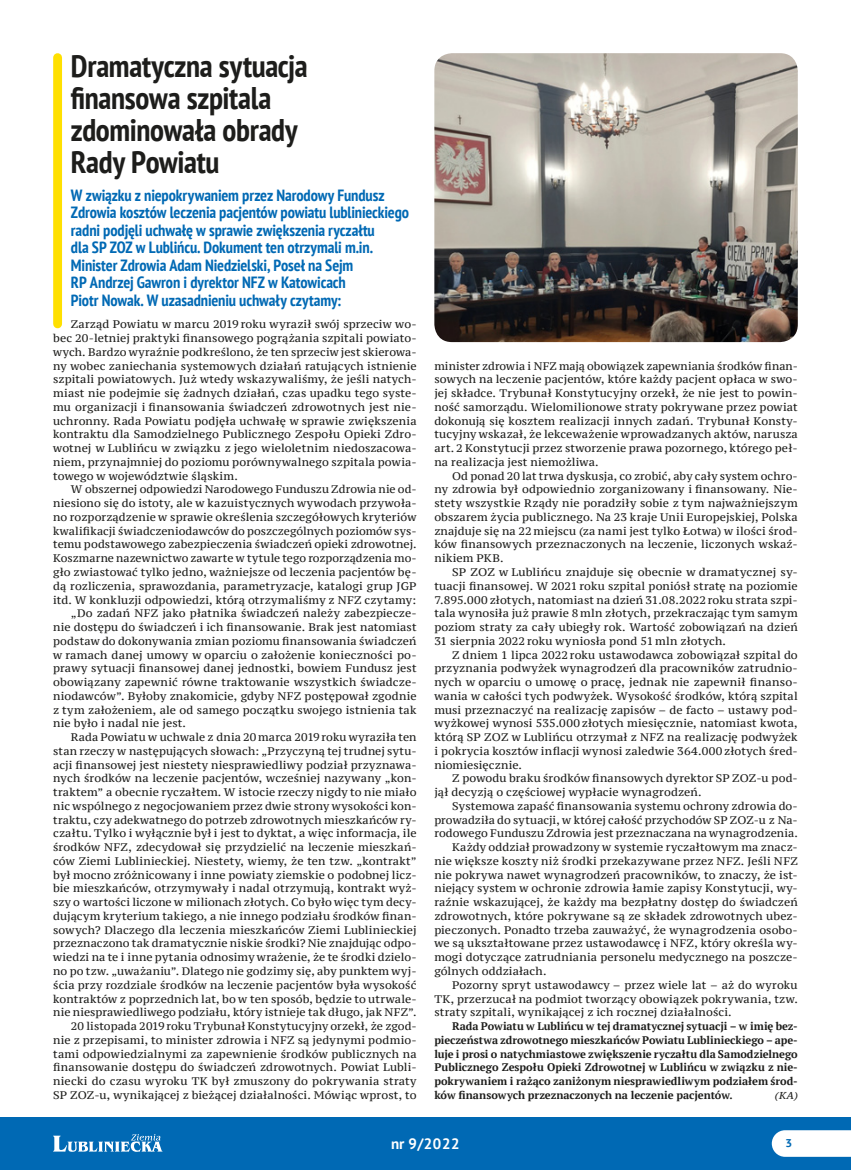
<style>
.page{position:relative;width:851px;height:1170px;background:#fff}
.page>*{position:absolute;margin:0;border:0;box-sizing:border-box;transform-origin:0 0}
._3_tytul{font:700 condensed 31.25px/31.9px "PT Sans";letter-spacing:-.01em;color:#1d1d1b}
._2_lid{font:700 condensed 16.25px/17.5px "PT Sans";letter-spacing:-.005em;color:#0069b4}
.t1{font:700 15px "PT Sans";color:#fff}
.t2{font:700 11.25px "PT Sans Caption";color:#0069b4}
._1_txt{font:11px/13.8px "PT Serif Caption";letter-spacing:.01em;color:#1d1d1b;text-align:justify}
._1_txt-2{font:700 11px/13.8px "PT Serif";letter-spacing:-.005em;color:#1d1d1b;text-align:justify}
._4_podpis{font:italic 10px "PT Serif Caption";color:#1d1d1b}
</style>
<div class="page">
<div style="left:0;top:1116px;width:850px;height:53px;background:#0069b4"></div>
<svg style="left:771px;top:1130px;width:79px;height:26px;background:#f1f7fb"></svg>
<svg style="left:53px;top:1134px;width:109px;height:17px"></svg>
<div style="left:53px;top:58px;width:9px;height:266px;background:#ffe000"></div>
<img style="left:434px;top:53px;width:363px;height:289px">
<p class="_3_tytul" style="left:71px;top:49px;width:238px">Dramatyczna sytuacja finansowa szpitala zdominowała obrady<br>Rady Powiatu</p>
<p class="_2_lid" style="left:71px;top:186px;width:339px">W związku z niepokrywaniem przez Narodowy Fundusz Zdrowia kosztów leczenia pacjentów powiatu lublinieckiego radni podjęli uchwałę w sprawie zwiększenia ryczałtu<br>dla SP ZOZ w Lublińcu. Dokument ten otrzymali m.in.<br>Minister Zdrowia Adam Niedzielski, Poseł na Sejm<br>RP Andrzej Gawron i dyrektor NFZ w Katowicach<br>Piotr Nowak. W uzasadnieniu uchwały czytamy:</p>
<p class="_1_txt" style="left:53px;top:317px;width:365px;text-indent:18px">Zarząd Powiatu w marcu 2019 roku wyraził swój sprzeciw wo&shy;bec 20-letniej praktyki finansowego pogrążania szpitali powiato&shy;wych. Bardzo wyraźnie podkreślono, że ten sprzeciw jest skierowa&shy;ny wobec zaniechania systemowych działań ratujących istnienie szpitali powiatowych. Już wtedy wskazywaliśmy, że jeśli natych&shy;miast nie podejmie się żadnych działań, czas upadku tego syste&shy;mu organizacji i finansowania świadczeń zdrowotnych jest nie&shy;uchronny. Rada Powiatu podjęła uchwałę w sprawie zwiększenia kontraktu dla Samodzielnego Publicznego Zespołu Opieki Zdro&shy;wotnej w Lublińcu w związku z jego wieloletnim niedoszacowa&shy;niem, przynajmniej do poziomu porównywalnego szpitala powia&shy;towego w województwie śląskim.</p>
<p class="_1_txt" style="left:53px;top:482px;width:365px;text-indent:18px">W obszernej odpowiedzi Narodowego Funduszu Zdrowia nie od&shy;niesiono się do istoty, ale w kazuistycznych wywodach przywoła&shy;no rozporządzenie w sprawie określenia szczegółowych kryteriów kwalifikacji świadczeniodawców do poszczególnych poziomów sys&shy;temu podstawowego zabezpieczenia świadczeń opieki zdrowotnej.<br>Koszmarne nazewnictwo zawarte w tytule tego rozporządzenia mo&shy;gło zwiastować tylko jedno, ważniejsze od leczenia pacjentów bę&shy;dą rozliczenia, sprawozdania, parametryzacje, katalogi grup JGP itd. W konkluzji odpowiedzi, którą otrzymaliśmy z NFZ czytamy:</p>
<p class="_1_txt" style="left:53px;top:606px;width:365px;text-indent:18px">„Do zadań NFZ jako płatnika świadczeń należy zabezpiecze&shy;nie dostępu do świadczeń i ich finansowanie. Brak jest natomiast podstaw do dokonywania zmian poziomu finansowania świadczeń w ramach danej umowy w oparciu o założenie konieczności po&shy;prawy sytuacji finansowej danej jednostki, bowiem Fundusz jest obowiązany zapewnić równe traktowanie wszystkich świadcze&shy;niodawców”. Byłoby znakomicie, gdyby NFZ postępował zgodnie z tym założeniem, ale od samego początku swojego istnienia tak nie było i nadal nie jest.</p>
<p class="_1_txt" style="left:53px;top:730px;width:365px;text-indent:18px">Rada Powiatu w uchwale z dnia 20marca 2019 roku wyraziła ten stan rzeczy w następujących słowach: „Przyczyną tej trudnej sytu&shy;acji finansowej jest niestety niesprawiedliwy podział przyznawa&shy;nych środków na leczenie pacjentów, wcześniej nazywany „kon&shy;traktem” a obecnie ryczałtem. W istocie rzeczy nigdy to nie miało nic wspólnego z negocjowaniem przez dwie strony wysokości kon&shy;traktu, czy adekwatnego do potrzeb zdrowotnych mieszkańców ry&shy;czałtu. Tylko i wyłącznie był i jest to dyktat, a więc informacja, ile środków NFZ, zdecydował się przydzielić na leczenie mieszkań&shy;ców Ziemi Lublinieckiej. Niestety, wiemy, że ten tzw. „kontrakt” był mocno zróżnicowany i inne powiaty ziemskie o podobnej licz&shy;bie mieszkańców, otrzymywały i nadal otrzymują, kontrakt wyż&shy;szy o wartości liczone w milionach złotych. Co było więc tym decy&shy;dującym kryterium takiego, a nie innego podziału środków finan&shy;sowych? Dlaczego dla leczenia mieszkańców Ziemi Lublinieckiej przeznaczono tak dramatycznie niskie środki? Nie znajdując odpo&shy;wiedzi na te i inne pytania odnosimy wrażenie, że te środki dzielo&shy;no po tzw. „uważaniu”. Dlatego nie godzimy się, aby punktem wyj&shy;ścia przy rozdziale środków na leczenie pacjentów była wysokość kontraktów z poprzednich lat, bo w ten sposób, będzie to utrwale&shy;nie niesprawiedliwego podziału, który istnieje tak długo, jak NFZ”.</p>
<p class="_1_txt" style="left:53px;top:1019px;width:365px;text-indent:18px">20 listopada 2019 roku Trybunał Konstytucyjny orzekł, że zgod&shy;nie z przepisami, to minister zdrowia i NFZ są jedynymi podmio&shy;tami odpowiedzialnymi za zapewnienie środków publicznych na finansowanie dostępu do świadczeń zdrowotnych. Powiat Lubli&shy;niecki do czasu wyroku TK był zmuszony do pokrywania straty SP ZOZ-‑u, wynikającej z bieżącej działalności. Mówiąc wprost, to</p>
<p class="_1_txt" style="left:434px;top:359px;width:365px">minister zdrowia i NFZ mają obowiązek zapewniania środków finan&shy;sowych na leczenie pacjentów, które każdy pacjent opłaca w swo&shy;jej składce. Trybunał Konstytucyjny orzekł, że nie jest to powin&shy;ność samorządu. Wielomilionowe straty pokrywane przez powiat dokonują się kosztem realizacji innych zadań. Trybunał Konsty&shy;tucyjny wskazał, że lekceważenie wprowadzanych aktów, narusza art. 2 Konstytucji przez stworzenie prawa pozornego, którego peł&shy;na realizacja jest niemożliwa.</p>
<p class="_1_txt" style="left:434px;top:469px;width:365px;text-indent:18px">Od ponad 20 lat trwa dyskusja, co zrobić, aby cały system ochro&shy;ny zdrowia był odpowiednio zorganizowany i finansowany. Nie&shy;stety wszystkie Rządy nie poradziły sobie z tym najważniejszym obszarem życia publicznego. Na 23 kraje Unii Europejskiej, Polska znajduje się na 22 miejscu (za nami jest tylko Łotwa) w ilości środ&shy;ków finansowych przeznaczonych na leczenie, liczonych wskaź&shy;nikiem PKB.</p>
<p class="_1_txt" style="left:434px;top:565px;width:365px;text-indent:18px">SP ZOZ w Lublińcu znajduje się obecnie w dramatycznej sy&shy;tuacji finansowej. W 2021 roku szpital poniósł stratę na poziomie 7.895.000 złotych, natomiast na dzień 31.08.2022 roku strata szpi&shy;tala wynosiła już prawie 8 mln złotych, przekraczając tym samym poziom straty za cały ubiegły rok. Wartość zobowiązań na dzień 31 sierpnia 2022 roku wyniosła pond 51 mln złotych.</p>
<p class="_1_txt" style="left:434px;top:647px;width:365px;text-indent:18px">Z dniem 1 lipca 2022 roku ustawodawca zobowiązał szpital do przyznania podwyżek wynagrodzeń dla pracowników zatrudnio&shy;nych w oparciu o umowę o pracę, jednak nie zapewnił finanso&shy;wania w całości tych podwyżek. Wysokość środków, którą szpital musi przeznaczyć na realizację zapisów – de facto – ustawy pod&shy;wyżkowej wynosi 535.000 złotych miesięcznie, natomiast kwota, którą SP ZOZ w Lublińcu otrzymał z NFZ na realizację podwyżek i pokrycia kosztów inflacji wynosi zaledwie 364.000 złotych śred&shy;niomiesięcznie.</p>
<p class="_1_txt" style="left:434px;top:771px;width:365px;text-indent:18px">Z powodu braku środków finansowych dyrektor SP ZOZ-‑u pod&shy;jął decyzją o częściowej wypłacie wynagrodzeń.</p>
<p class="_1_txt" style="left:434px;top:799px;width:365px;text-indent:18px">Systemowa zapaść finansowania systemu ochrony zdrowia do&shy;prowadziła do sytuacji, w której całość przychodów SP ZOZ-‑u z Na&shy;rodowego Funduszu Zdrowia jest przeznaczana na wynagrodzenia.</p>
<p class="_1_txt" style="left:434px;top:840px;width:365px;text-indent:18px">Każdy oddział prowadzony w systemie ryczałtowym ma znacz&shy;nie większe koszty niż środki przekazywane przez NFZ. Jeśli NFZ nie pokrywa nawet wynagrodzeń pracowników, to znaczy, że ist&shy;niejący system w ochronie zdrowia łamie zapisy Konstytucji, wy&shy;raźnie wskazującej, że każdy ma bezpłatny dostęp do świadczeń zdrowotnych, które pokrywane są ze składek zdrowotnych ubez&shy;pieczonych. Ponadto trzeba zauważyć, że wynagrodzenia osobo&shy;we są ukształtowane przez ustawodawcę i NFZ, który określa wy&shy;mogi dotyczące zatrudniania personelu medycznego na poszcze&shy;gólnych oddziałach.</p>
<p class="_1_txt" style="left:434px;top:977px;width:365px;text-indent:18px">Pozorny spryt ustawodawcy – przez wiele lat – aż do wyroku TK, przerzucał na podmiot tworzący obowiązek pokrywania, tzw. straty szpitali, wynikającej z ich rocznej działalności.</p>
<p class="_1_txt-2" style="left:434px;top:1018px;width:365px;text-indent:18px">Rada Powiatu w Lublińcu w tej dramatycznej sytuacji – w imię bez&shy;pieczeństwa zdrowotnego mieszkańców Powiatu Lublinieckiego – ape&shy;luje i prosi o natychmiastowe zwiększenie ryczałtu dla Samodzielnego Publicznego Zespołu Opieki Zdrowotnej w Lublińcu w związku z nie&shy;pokrywaniem i rażąco zaniżonym niesprawiedliwym podziałem środ&shy;ków finansowych przeznaczonych na leczenie pacjentów.</p>
<p class="_4_podpis" style="left:774px;top:1088px;width:24px">(KA)</p>
<h3 class="t1" style="left:391px;top:1133px;width:70px">nr 9/2022</h3>
<p class="t2" style="left:785px;top:1135px;width:9px">3</p>
</div>
